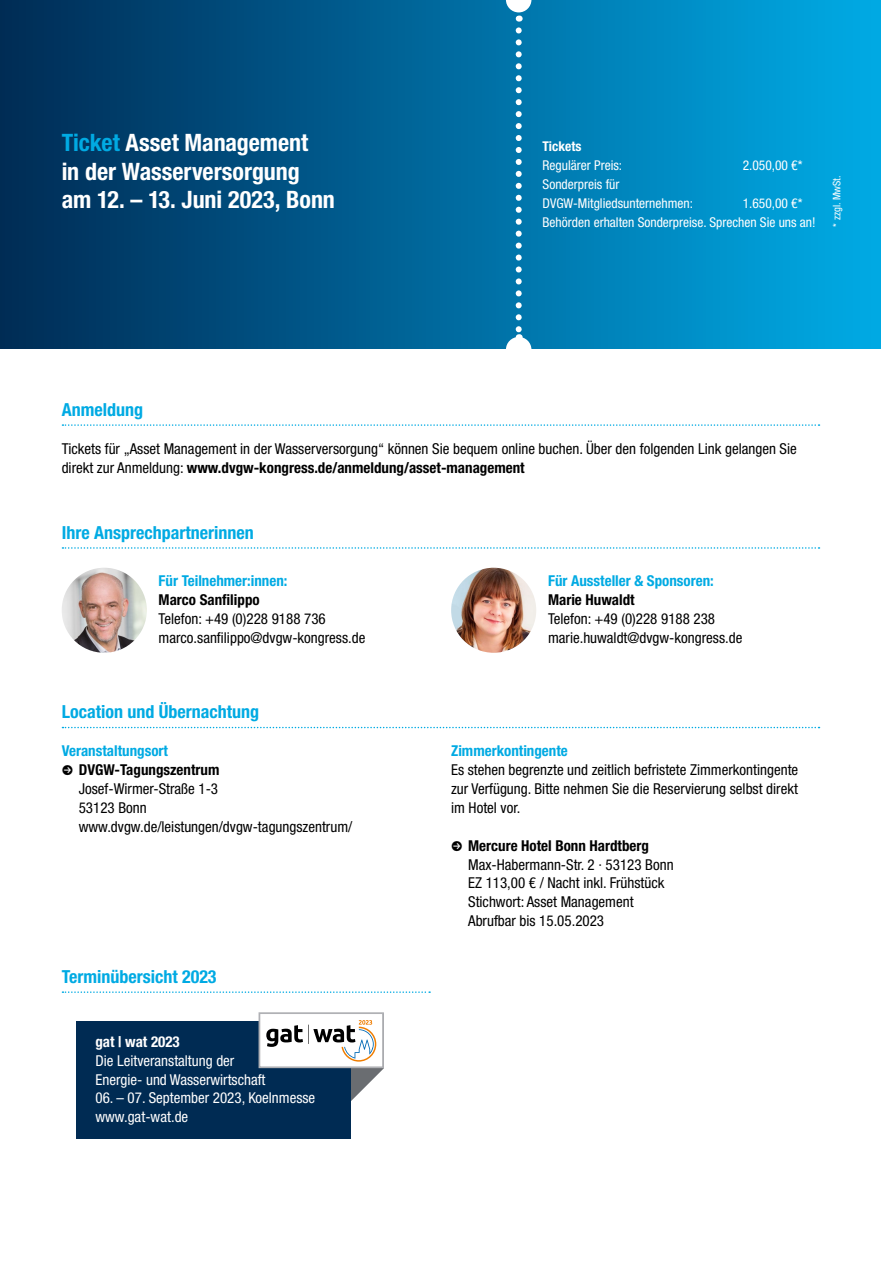
<style>
.page{position:relative;width:881px;height:1263px;background:#fff}
.page>*{position:absolute;margin:0;border:0;box-sizing:border-box;transform-origin:0 0}
.t1{font:700 condensed 24px/28.5px "Helvetica Neue LT Pro";color:#fff}
.t2{font:700 condensed 18px "Helvetica Neue LT Pro";color:#00aae3}
.t3{font:condensed 15px/18.9px "Helvetica Neue LT Pro";color:#000}
.t4{font:condensed 15px/18.9px "Helvetica Neue LT Pro";color:#fff}
.t5{font:700 condensed 15px "Helvetica Neue LT Pro";color:#00aae3}
.t6{font:700 condensed 15px "Helvetica Neue LT Pro";color:#000}
.t7{font:700 condensed 15px "Helvetica Neue LT Pro";color:#fff}
.t8{font:condensed 13.5px/18.9px "Helvetica Neue LT Pro";color:#fff}
.t9{font:700 condensed 13.5px "Helvetica Neue LT Pro";color:#fff}
.t10{font:condensed 10.5px "Helvetica Neue LT Pro";color:#fff}
.s1{color:#00aae3}
.s2{font-weight:700}
</style>
<div class="page">
<div style="left:0;top:0;width:880px;height:349px;background:linear-gradient(to right,#002a55,#01abe7)"></div>
<div style="left:505px;top:337px;width:26px;height:25px;background:#fff;border-radius:50%"></div>
<svg style="left:505px;top:0;width:26px;height:22px"></svg>
<svg style="left:515px;top:30px;width:6px;height:308px"></svg>
<svg style="left:62px;top:547px;width:757px;height:2px"></svg>
<img style="left:62px;top:568px;width:85px;height:85px;border-radius:43px">
<img style="left:451px;top:568px;width:85px;height:85px;border-radius:43px">
<svg style="left:62px;top:424px;width:757px;height:2px"></svg>
<svg style="left:62px;top:727px;width:757px;height:1px"></svg>
<svg style="left:62px;top:991px;width:368px;height:2px"></svg>
<div style="left:77px;top:1021px;width:274px;height:117px;background:#002b53"></div>
<div style="left:258px;top:1012px;width:126px;height:56px;background:#fff;border:2px solid #b0b1b5"></div>
<svg style="left:266px;top:1013px;width:118px;height:88px"></svg>
<h1 class="t1" style="left:62px;top:129px;width:275px"><span class="s1">Ticket</span> Asset Management<br>in der Wasserversorgung am 12. – 13. Juni 2023, Bonn</h1>
<p class="t9" style="left:542px;top:138px;width:40px">Tickets</p>
<p class="t8" style="left:542px;top:156px;width:81px">Regulärer Preis:</p>
<p class="t8" style="left:742px;top:156px;width:61px">2.050,00 €*</p>
<p class="t8" style="left:542px;top:175px;width:152px">Sonderpreis für<br>DVGW-Mitgliedsunternehmen:</p>
<p class="t8" style="left:542px;top:194px;width:274px;text-indent:200px">1.650,00 €*<br>Behörden erhalten Sonderpreise. Sprechen Sie uns an!</p>
<p class="t10" style="left:830px;top:226px;width:52px;rotate:-90deg">* zzgl. MwSt.</p>
<p class="t2" style="left:62px;top:399px;width:83px">Anmeldung</p>
<p class="t3" style="left:62px;top:439px;width:736px">Tickets für „Asset Management in der Wasserversorgung“ können Sie bequem online buchen. Über den folgenden Link gelangen Sie direkt zur Anmeldung: <span class="s2">www.dvgw-kongress.de/anmeldung/asset-management</span></p>
<p class="t2" style="left:62px;top:521px;width:193px">Ihre Ansprechpartnerinnen</p>
<p class="t5" style="left:158px;top:572px;width:130px">Für Teilnehmer:innen:</p>
<p class="t6" style="left:158px;top:590px;width:103px">Marco Sanfilippo</p>
<p class="t3" style="left:158px;top:609px;width:208px">Telefon: +49 (0)228 9188 736 marco.sanfilippo@dvgw-kongress.de</p>
<p class="t2" style="left:62px;top:701px;width:199px">Location und Übernachtung</p>
<p class="t5" style="left:62px;top:742px;width:108px">Veranstaltungsort</p>
<p class="t3" style="left:79px;top:760px;width:275px;text-indent:-17px">● <span class="s2">DVGW-Tagungszentrum<br></span>Josef-Wirmer-Straße 1-3<br>53123 Bonn www.dvgw.de/leistungen/dvgw-tagungszentrum/</p>
<p class="t2" style="left:62px;top:966px;width:156px">Terminübersicht 2023</p>
<p class="t7" style="left:95px;top:1032px;width:86px">gat | wat 2023</p>
<p class="t4" style="left:95px;top:1051px;width:171px">Die Leitveranstaltung der<br>Energie- und Wasserwirtschaft</p>
<p class="t4" style="left:95px;top:1088px;width:221px">06. – 07. September 2023, Koelnmesse www.gat-wat.de</p>
<p class="t5" style="left:548px;top:572px;width:167px">Für Aussteller &amp; Sponsoren:</p>
<p class="t6" style="left:548px;top:590px;width:88px">Marie Huwaldt</p>
<p class="t3" style="left:548px;top:609px;width:196px">Telefon: +49 (0)228 9188 238 marie.huwaldt@dvgw-kongress.de</p>
<p class="t5" style="left:451px;top:742px;width:118px">Zimmerkontingente</p>
<p class="t3" style="left:451px;top:760px;width:348px;text-align:justify">Es stehen begrenzte und zeitlich befristete Zimmerkontingente zur Verfügung. Bitte nehmen Sie die Reservierung selbst direkt im Hotel vor.</p>
<p class="t3" style="left:468px;top:836px;width:207px;text-indent:-17px">● <span class="s2">Mercure Hotel Bonn Hardtberg<br></span>Max-Habermann-Str. 2 · 53123 Bonn<br>EZ 113,00 € / Nacht inkl. Frühstück<br>Stichwort: Asset Management<br>Abrufbar bis 15.05.2023</p>
</div>
